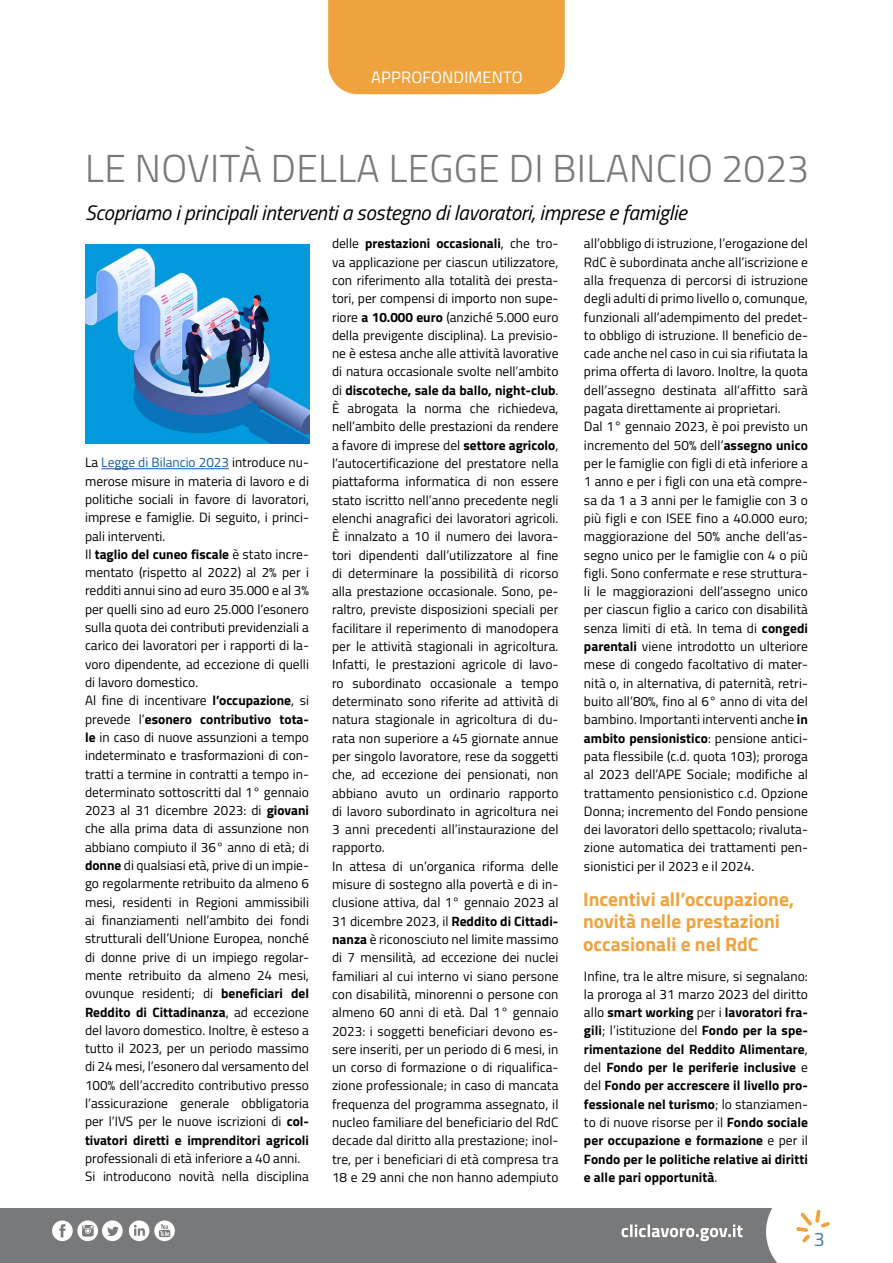
<style>
.page{position:relative;width:893px;height:1263px;background:#fff}
.page>*{position:absolute;margin:0;border:0;box-sizing:border-box;transform-origin:0 0}
.t1{font:300 39px "Titillium";letter-spacing:.01em;color:#78797b}
.t2{font:italic 21px "Titillium";letter-spacing:-.01em;color:#000}
.t3{font:700 19.5px/22.5px "Titillium";color:#efa33f}
.t4{font:19.5px "Titillium";color:#497aa3}
.t5{font:16.5px "Titillium";letter-spacing:.01em;color:#fff}
.t6{font:13.5px/18.3px "Titillium";color:#000}
.t7{font:700 13.5px/18.3px "Titillium";letter-spacing:.005em;color:#000;text-align:justify}
.s1{color:#185ba2}
.s2{font-weight:700}
.s3{font-weight:400}
</style>
<div class="page">
<div style="left:0;top:1209px;width:798px;height:54px;background:#78797b"></div>
<svg style="left:766px;top:1208px;width:64px;height:55px"></svg>
<div style="left:328px;top:0;width:237px;height:94px;background:#efa33f"></div>
<svg style="left:621px;top:1224px;width:122px;height:17px"></svg>
<svg style="left:129px;top:1220px;width:46px;height:21px"></svg>
<svg style="left:52px;top:1220px;width:71px;height:21px"></svg>
<img style="left:85px;top:244px;width:224px;height:199px">
<hr style="left:101px;top:468px;width:128px;height:1px;background:#185ba2">
<p class="t5" style="left:371px;top:65px;width:153px">APPROFONDIMENTO</p>
<h1 class="t1" style="left:85px;top:140px;width:725px">LE NOVITÀ DELLA LEGGE DI BILANCIO 2023</h1>
<h2 class="t2" style="left:85px;top:197px;width:603px">Scopriamo i principali interventi a sostegno di lavoratori, imprese e famiglie</h2>
<p class="t6" style="left:85px;top:453px;width:225px">La <span class="s1">Legge di Bilancio 2023</span> introduce nu&shy;merose misure in materia di lavoro e di politiche sociali in favore di lavoratori, imprese e famiglie. Di seguito, i princi&shy;pali interventi.<br>Il <span class="s2">taglio del cuneo fiscale</span> è stato incre&shy;mentato (rispetto al 2022) al 2% per i redditi annui sino ad euro 35.000 e al 3% per quelli sino ad euro 25.000 l’esonero sulla quota dei contributi previdenziali a carico dei lavoratori per i rapporti di la&shy;voro dipendente, ad eccezione di quelli di lavoro domestico.<br>Al fine di incentivare <span class="s2">l’occupazione</span>, si prevede l’<span class="s2">esonero contributivo tota&shy;le</span> in caso di nuove assunzioni a tempo indeterminato e trasformazioni di con&shy;tratti a termine in contratti a tempo in&shy;determinato sottoscritti dal 1° gennaio 2023 al 31 dicembre 2023: di <span class="s2">giovani </span>che alla prima data di assunzione non abbiano compiuto il 36° anno di età; di <span class="s2">donne</span> di qualsiasi età, prive di un impie&shy;go regolarmente retribuito da almeno 6 mesi, residenti in Regioni ammissibili ai finanziamenti nell’ambito dei fondi strutturali dell’Unione Europea, nonché di donne prive di un impiego regolar&shy;mente retribuito da almeno 24 mesi, ovunque residenti; di <span class="s2">beneficiari del Reddito di Cittadinanza</span>, ad eccezione del lavoro domestico. Inoltre, è esteso a tutto il 2023, per un periodo massimo di 24 mesi, l’esonero dal versamento del 100% dell’accredito contributivo presso l’assicurazione generale obbligatoria per l’IVS per le nuove iscrizioni di <span class="s2">col&shy;tivatori diretti e imprenditori agricoli</span></p>
<p class="t6" style="left:85px;top:1148px;width:225px">professionali di età inferiore a 40 anni.<br>Si introducono novità nella disciplina</p>
<p class="t6" style="left:332px;top:234px;width:228px">delle <span class="s2">prestazioni occasionali</span>, che tro&shy;va applicazione per ciascun utilizzatore, con riferimento alla totalità dei presta&shy;tori, per compensi di importo non supe&shy;riore <span class="s2">a 10.000 euro</span> (anziché 5.000 euro della previgente disciplina). La previsio&shy;ne è estesa anche alle attività lavorative di natura occasionale svolte nell’ambito di <span class="s2">discoteche, sale da ballo, night-club</span>.<br>È abrogata la norma che richiedeva, nell’ambito delle prestazioni da rendere a favore di imprese del <span class="s2">settore agricolo</span>, l’autocertificazione del prestatore nella piattaforma informatica di non essere stato iscritto nell’anno precedente negli elenchi anagrafici dei lavoratori agricoli.<br>È innalzato a 10 il numero dei lavora&shy;tori dipendenti dall’utilizzatore al fine di determinare la possibilità di ricorso alla prestazione occasionale. Sono, pe&shy;raltro, previste disposizioni speciali per facilitare il reperimento di manodopera per le attività stagionali in agricoltura.<br>Infatti, le prestazioni agricole di lavo&shy;ro subordinato occasionale a tempo determinato sono riferite ad attività di natura stagionale in agricoltura di du&shy;rata non superiore a 45 giornate annue per singolo lavoratore, rese da soggetti che, ad eccezione dei pensionati, non abbiano avuto un ordinario rapporto di lavoro subordinato in agricoltura nei 3 anni precedenti all’instaurazione del rapporto.<br>In attesa di un’organica riforma delle misure di sostegno alla povertà e di in&shy;clusione attiva, dal 1° gennaio 2023 al 31 dicembre 2023, il <span class="s2">Reddito di Cittadi&shy;nanza</span> è riconosciuto nel limite massimo di 7 mensilità, ad eccezione dei nuclei familiari al cui interno vi siano persone con disabilità, minorenni o persone con almeno 60 anni di età. Dal 1° gennaio 2023: i soggetti beneficiari devono es&shy;sere inseriti, per un periodo di 6 mesi, in un corso di formazione o di riqualifica&shy;zione professionale; in caso di mancata frequenza del programma assegnato, il nucleo familiare del beneficiario del RdC decade dal diritto alla prestazione; inol&shy;tre, per i beneficiari di età compresa tra 18 e 29 anni che non hanno adempiuto</p>
<p class="t6" style="left:584px;top:234px;width:225px">all’obbligo di istruzione, l’erogazione del RdC è subordinata anche all’iscrizione e alla frequenza di percorsi di istruzione degli adulti di primo livello o, comunque, funzionali all’adempimento del predet&shy;to obbligo di istruzione. Il beneficio de&shy;cade anche nel caso in cui sia rifiutata la prima offerta di lavoro. Inoltre, la quota dell’assegno destinata all’affitto sarà pagata direttamente ai proprietari.<br>Dal 1° gennaio 2023, è poi previsto un incremento del 50% dell’<span class="s2">assegno unico </span>per le famiglie con figli di età inferiore a 1 anno e per i figli con una età compre&shy;sa da 1 a 3 anni per le famiglie con 3 o più figli e con ISEE fino a 40.000 euro; maggiorazione del 50% anche dell’as&shy;segno unico per le famiglie con 4 o più figli. Sono confermate e rese struttura&shy;li le maggiorazioni dell’assegno unico per ciascun figlio a carico con disabilità senza limiti di età. In tema di <span class="s2">congedi parentali</span> viene introdotto un ulteriore mese di congedo facoltativo di mater&shy;nità o, in alternativa, di paternità, retri&shy;buito all’80%, fino al 6° anno di vita del bambino. Importanti interventi anche <span class="s2">in ambito pensionistico</span>: pensione antici&shy;pata flessibile (c.d. quota 103); proroga al 2023 dell’APE Sociale; modifiche al trattamento pensionistico c.d. Opzione Donna; incremento del Fondo pensione dei lavoratori dello spettacolo; rivaluta&shy;zione automatica dei trattamenti pen&shy;sionistici per il 2023 e il 2024.</p>
<h3 class="t3" style="left:583px;top:886px;width:213px">Incentivi all’occupazione, novità nelle prestazioni occasionali e nel RdC</h3>
<p class="t7" style="left:584px;top:966px;width:225px"><span class="s3">Infine, tra le altre misure, si segnalano: la proroga al 31 marzo 2023 del diritto allo</span> smart working <span class="s3">per i</span> lavoratori fra&shy;gili<span class="s3">; l’istituzione del</span> Fondo per la spe&shy;rimentazione del Reddito Alimentare<span class="s3">, del</span> Fondo per le periferie inclusive <span class="s3">e del</span> Fondo per accrescere il livello pro&shy;fessionale nel turismo<span class="s3">; lo stanziamen&shy;to di nuove risorse per il</span> Fondo sociale per occupazione e formazione <span class="s3">e per il </span>Fondo per le politiche relative ai diritti e alle pari opportunità<span class="s3">.</span></p>
<h3 class="t4" style="left:814px;top:1225px;width:12px">3</h3>
</div>
